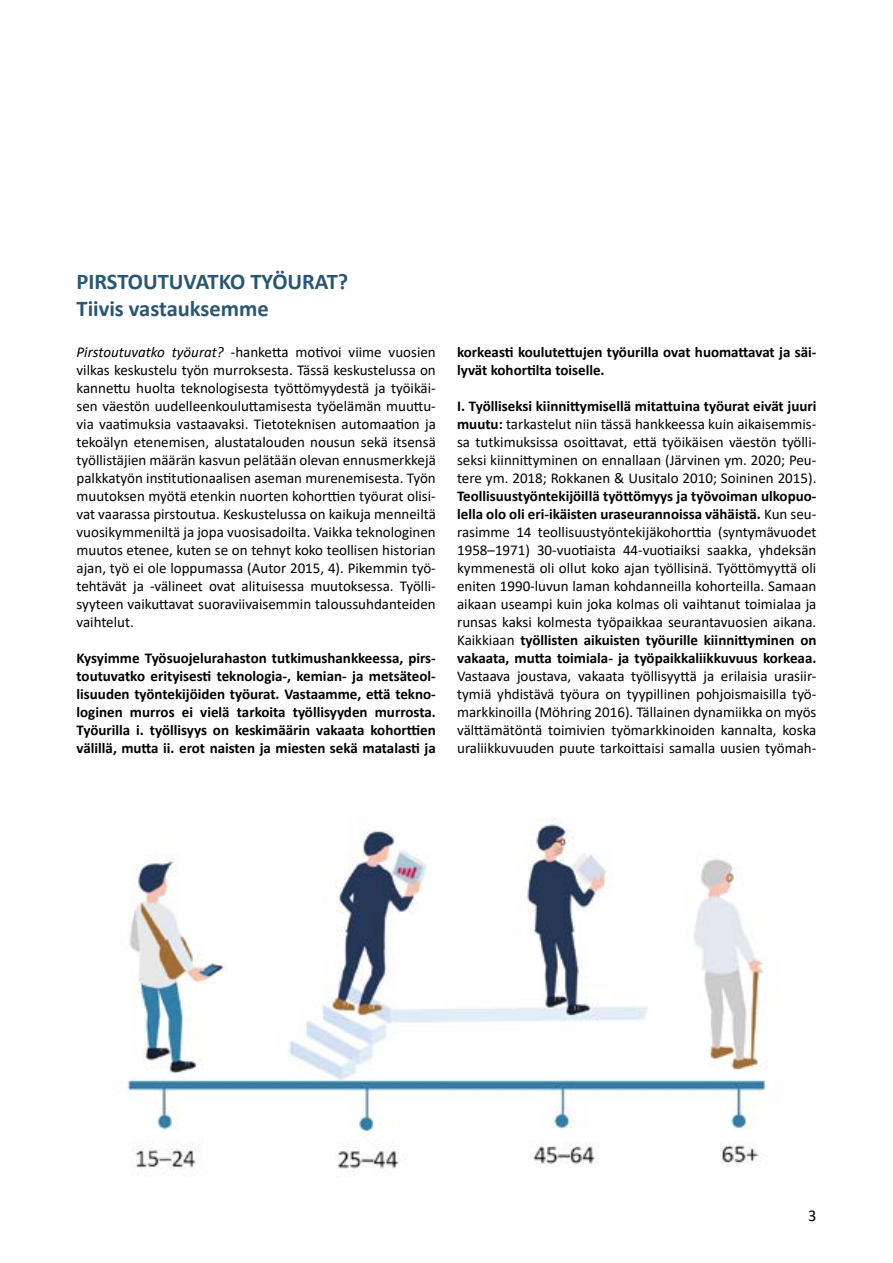
<style>
.page{position:relative;width:893px;height:1263px;background:#fff}
.page>*{position:absolute;margin:0;border:0;box-sizing:border-box;transform-origin:0 0}
.t1{font:700 22.5px "Calibri";color:#295773}
.t2{font:16.5px "Calibri";color:#000}
.t3{font:15px/18px "Calibri";color:#000;text-align:justify}
.t4{font:700 15px/18px "Calibri";color:#000;text-align:justify}
.s1{font-style:italic}
.s2{font-weight:700}
</style>
<div class="page">
<img style="left:126px;top:819px;width:649px;height:358px">
<p class="t1" style="left:77px;top:266px;width:273px">PIRSTOUTUVATKO TYÖURAT?</p>
<p class="t1" style="left:77px;top:293px;width:194px">Tiivis vastauksemme</p>
<p class="t3" style="left:77px;top:342px;width:361px"><span class="s1">Pirstoutuvatko työurat?</span> -hanketta motivoi viime vuosien vilkas keskustelu työn murroksesta. Tässä keskustelussa on kannettu huolta teknologisesta työttömyydestä ja työikäi&shy;sen väestön uudelleenkouluttamisesta työelämän muuttu&shy;via vaatimuksia vastaavaksi. Tietoteknisen automaation ja tekoälyn etenemisen, alustatalouden nousun sekä itsensä työllistäjien määrän kasvun pelätään olevan ennusmerkkejä palkkatyön institutionaalisen aseman murenemisesta. Työn muutoksen myötä etenkin nuorten kohorttien työurat olisi&shy;vat vaarassa pirstoutua. Keskustelussa on kaikuja menneiltä vuosikymmeniltä ja jopa vuosisadoilta. Vaikka teknologinen muutos etenee, kuten se on tehnyt koko teollisen historian ajan, työ ei ole loppumassa (Autor 2015, 4). Pikemmin työ&shy;tehtävät ja -välineet ovat alituisessa muutoksessa. Työlli&shy;syyteen vaikuttavat suoraviivaisemmin taloussuhdanteiden vaihtelut.</p>
<p class="t4" style="left:77px;top:649px;width:361px">Kysyimme Työsuojelurahaston tutkimushankkeessa, pirs&shy;toutuvatko erityisesti teknologia-, kemian- ja metsäteol&shy;lisuuden työntekijöiden työurat. Vastaamme, että tekno&shy;loginen murros ei vielä tarkoita työllisyyden murrosta.<br>Työurilla i. työllisyys on keskimäärin vakaata kohorttien välillä, mutta ii. erot naisten ja miesten sekä matalasti ja</p>
<p class="t4" style="left:457px;top:343px;width:361px">korkeasti koulutettujen työurilla ovat huomattavat ja säi&shy;lyvät kohortilta toiselle.</p>
<p class="t3" style="left:457px;top:396px;width:361px"><span class="s2">I. Työlliseksi kiinnittymisellä mitattuina työurat eivät juuri muutu:</span> tarkastelut niin tässä hankkeessa kuin aikaisemmis&shy;sa tutkimuksissa osoittavat, että työikäisen väestön työlli&shy;seksi kiinnittyminen on ennallaan (Järvinen ym. 2020; Peu&shy;tere ym. 2018; Rokkanen &amp; Uusitalo 2010; Soininen 2015).<br><span class="s2">Teollisuustyöntekijöillä työttömyys ja työvoiman ulkopuo&shy;lella olo oli eri-ikäisten uraseurannoissa vähäistä.</span> Kun seu&shy;rasimme 14 teollisuustyöntekijäkohorttia (syntymävuodet 1958–1971) 30-vuotiaista 44-vuotiaiksi saakka, yhdeksän kymmenestä oli ollut koko ajan työllisinä. Työttömyyttä oli eniten 1990-luvun laman kohdanneilla kohorteilla. Samaan aikaan useampi kuin joka kolmas oli vaihtanut toimialaa ja runsas kaksi kolmesta työpaikkaa seurantavuosien aikana.<br>Kaikkiaan <span class="s2">työllisten aikuisten työurille kiinnittyminen on vakaata, mutta toimiala- ja työpaikkaliikkuvuus korkeaa.<br></span>Vastaava joustava, vakaata työllisyyttä ja erilaisia urasiir&shy;tymiä yhdistävä työura on tyypillinen pohjoismaisilla työ&shy;markkinoilla (Möhring 2016). Tällainen dynamiikka on myös välttämätöntä toimivien työmarkkinoiden kannalta, koska uraliikkuvuuden puute tarkoittaisi samalla uusien työmah-</p>
<p class="t2" style="left:808px;top:1204px;width:10px">3</p>
</div>
